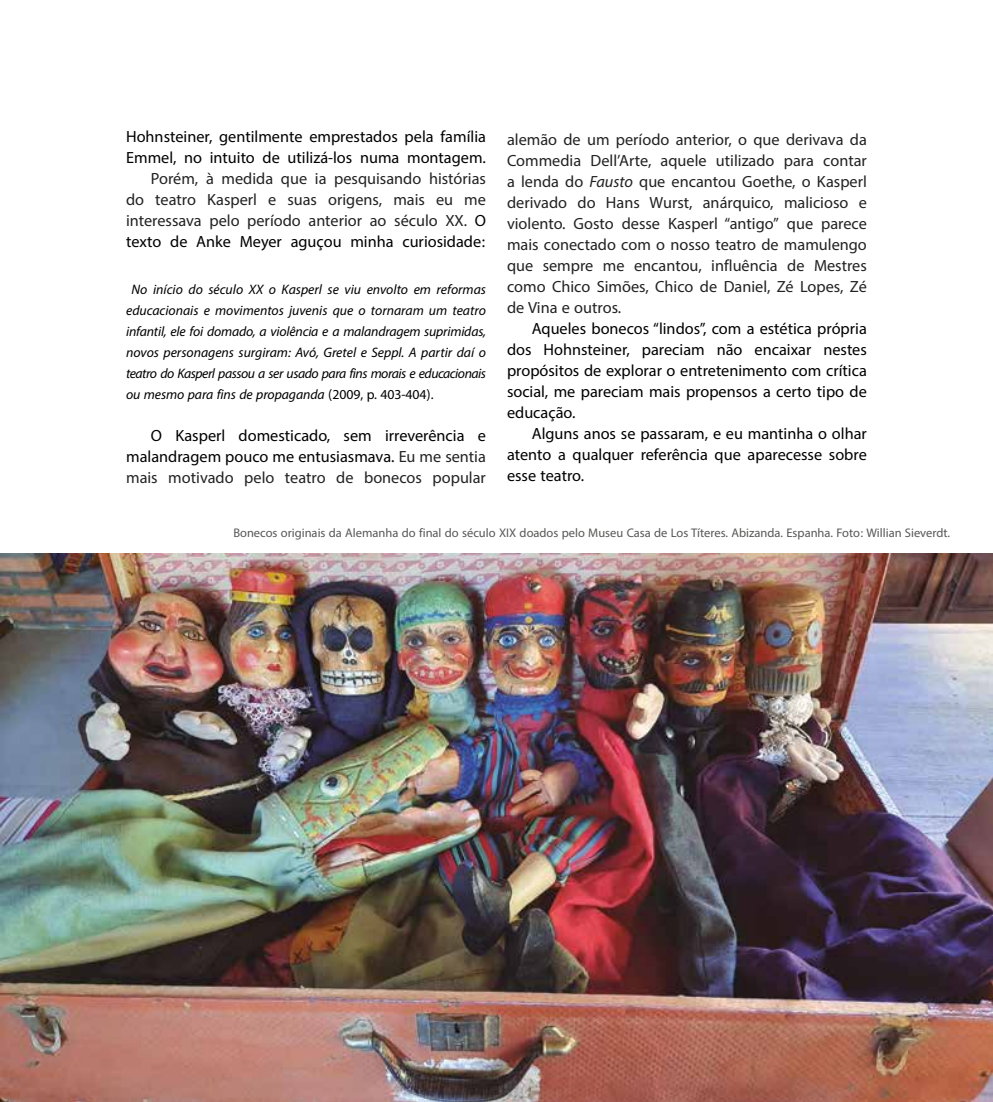
<style>
.page{position:relative;width:993px;height:1102px;background:#fff}
.page>*{position:absolute;margin:0;border:0;box-sizing:border-box;transform-origin:0 0}
.t1{font:22.75px/21px "Myriad Arabic";color:#222;text-align:justify}
.t2{font:22.75px/21px "Myriad Arabic";color:#000;text-align:justify}
.t3{font:italic 19.25px/21px "Myriad Arabic";letter-spacing:-.015em;color:#000;text-align:justify}
.t4{font:17.5px "Myriad Arabic";color:#575756}
.s1{color:#000}
.s2{font-style:normal}
.s3{color:#222}
.s4{font-style:italic}
</style>
<div class="page">
<img style="left:1px;top:554px;width:991px;height:547px">
<p class="t2" style="left:126px;top:126px;width:361px">Hohnsteiner, gentilmente emprestados pela família<br>Emmel, no intuito de utilizá-los numa montagem.</p>
<p class="t1" style="left:126px;top:168px;width:361px;text-indent:25px">Porém, à medida que ia pesquisando histórias do teatro Kasperl e suas origens, mais eu me interessava pelo período anterior ao século XX. <span class="s1">O texto de Anke Meyer aguçou minha curiosidade:</span></p>
<p class="t3" style="left:126px;top:279px;width:361px">No início do século XX o Kasperl se viu envolto em reformas educacionais e movimentos juvenis que o tornaram um teatro infantil, ele foi domado, a violência e a malandragem suprimidas, novos personagens surgiram: Avó, Gretel e Seppl. A partir daí o teatro do Kasperl passou a ser usado para fins morais e educacionais ou mesmo para fins de propaganda <span class="s2">(2009, p. 403-404).</span></p>
<p class="t2" style="left:126px;top:425px;width:361px;text-indent:25px">O Kasperl domesticado, sem irreverência e malandragem pouco me entusiasmava. <span class="s3">Eu me sentia mais motivado pelo teatro de bonecos popular</span></p>
<p class="t1" style="left:507px;top:129px;width:361px">alemão de um período anterior, o que derivava da Commedia Dell’Arte, aquele utilizado para contar a lenda do <span class="s4">Fausto</span> que encantou Goethe, o Kasperl derivado do Hans Wurst, anárquico, malicioso e violento. Gosto desse Kasperl “antigo” que parece mais conectado com o nosso teatro de mamulengo que sempre me encantou, influência de Mestres como Chico Simões, Chico de Daniel, Zé Lopes, Zé de Vina e outros.</p>
<p class="t2" style="left:507px;top:318px;width:361px;text-indent:25px">Aqueles bonecos “lindos”, com a estética própria dos Hohnsteiner, pareciam não encaixar nestes propósitos de explorar o entretenimento com crítica social, me pareciam mais propensos a certo tipo de educação.</p>
<p class="t2" style="left:507px;top:423px;width:361px;text-indent:25px">Alguns anos se passaram, e eu mantinha o olhar atento a qualquer referência que aparecesse sobre esse teatro.</p>
<p class="t4" style="left:233px;top:521px;width:718px">Bonecos originais da Alemanha do final do século XIX doados pelo Museu Casa de Los Títeres. Abizanda. Espanha. Foto: Willian Sieverdt.</p>
</div>
